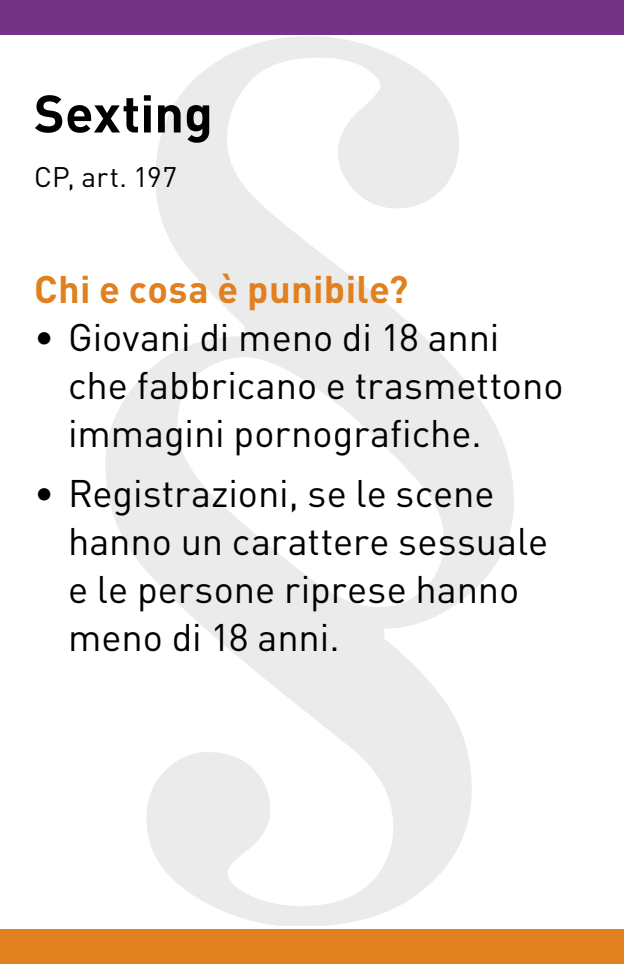
<style>
.page{position:relative;width:624px;height:964px;background:#fff}
.page>*{position:absolute;margin:0;border:0;box-sizing:border-box;transform-origin:0 0}
.t1{font:700 1079.6px "Times";color:#000}
.t2{font:700 52px "DIN Weber";color:#000}
.t3{font:38px/48px "DIN Weber";color:#000}
.t4{font:700 38px "DIN Weber";letter-spacing:.01em;color:#e0801f}
.t5{font:28px "DIN Weber";letter-spacing:.01em;color:#000}
</style>
<div class="page">
<div style="left:0;top:0;width:624px;height:34px;background:#743485"></div>
<div style="left:0;top:930px;width:624px;height:34px;background:#e0801f"></div>
<h1 class="t1" style="left:42px;top:-623px;width:541px">§</h1>
<h2 class="t2" style="left:34px;top:80px;width:180px">Sexting</h2>
<p class="t5" style="left:34px;top:160px;width:145px">CP, art. 197</p>
<p class="t4" style="left:34px;top:265px;width:376px">Chi e cosa è punibile?</p>
<p class="t3" style="left:68px;top:313px;width:497px;text-indent:-34px">• Giovani di meno di 18 anni che fabbricano e trasmettono immagini pornografiche.</p>
<p class="t3" style="left:68px;top:468px;width:482px;text-indent:-34px">• Registrazioni, se le scene hanno un carattere sessuale e le persone riprese hanno meno di 18 anni.</p>
</div>
